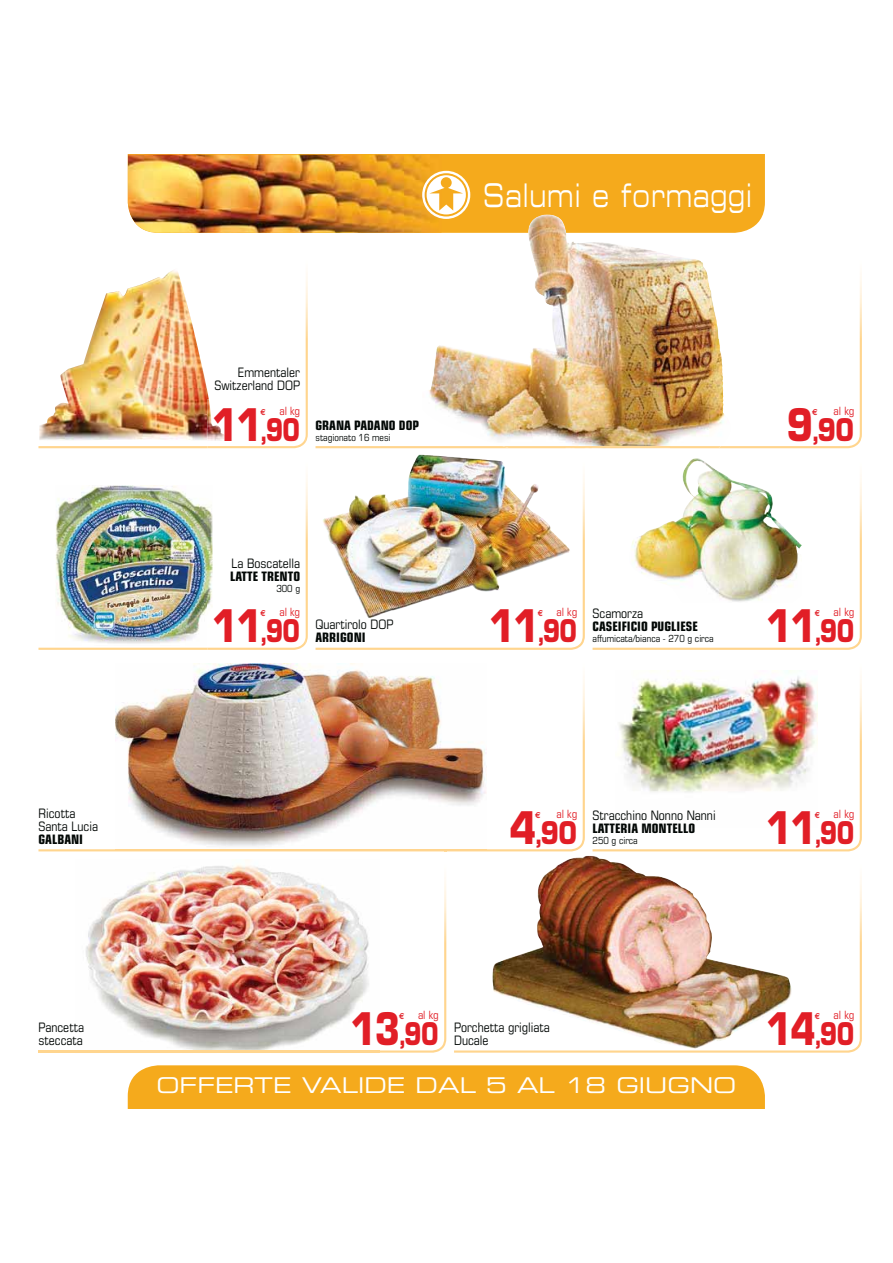
<style>
.page{position:relative;width:893px;height:1263px;background:#fff}
.page>*{position:absolute;margin:0;border:0;box-sizing:border-box;transform-origin:0 0}
.t1{font:700 43.65px "Eurostile";letter-spacing:-.025em;color:#e11e26;scale:.8 1}
.t2{font:700 43.65px "Eurostile";letter-spacing:-.025em;color:#e11e26;scale:.85 1}
.t3{font:32.55px "Eurostile Extended Two";letter-spacing:.04em;color:#fff;scale:.66 1}
.t4{font:700 30.45px "Eurostile";letter-spacing:-.025em;color:#e11e26;scale:.8 1}
.t5{font:700 30.45px "Eurostile";letter-spacing:-.025em;color:#e11e26;scale:.85 1}
.t6{font:21.75px "Eurostile Extended Two";color:#fff}
.t7{font:condensed 13.05px/13px "Eurostile";color:#030806}
.t8{font:700 condensed 13.05px "Eurostile";color:#030806}
.t9{font:condensed 11.4px "Eurostile";letter-spacing:-.005em;color:#e11e26}
.t10{font:condensed 9.75px "Eurostile";color:#030806}
.t11{font:700 8.7px "Euro Sans";color:#e11e26;scale:.8 1}
.t12{font:700 8.7px "Euro Sans";color:#e11e26;scale:.85 1}
.s1{font-size:26.1px}
</style>
<div class="page">
<div style="left:441px;top:154px;width:324px;height:79px;background:#f5aa1c"></div>
<img style="left:128px;top:154px;width:313px;height:79px">
<svg style="left:422px;top:171px;width:48px;height:43px"></svg>
<div style="left:128px;top:1065px;width:637px;height:43px;background:#f5aa1c"></div>
<img style="left:38px;top:270px;width:270px;height:380px">
<img style="left:207px;top:399px;width:99px;height:49px">
<img style="left:315px;top:448px;width:270px;height:202px">
<img style="left:422px;top:214px;width:299px;height:33px">
<img style="left:315px;top:247px;width:547px;height:201px">
<img style="left:502px;top:446px;width:219px;height:2px">
<img style="left:56px;top:485px;width:156px;height:161px">
<img style="left:207px;top:601px;width:99px;height:49px">
<img style="left:38px;top:663px;width:547px;height:188px">
<img style="left:592px;top:448px;width:270px;height:403px">
<img style="left:86px;top:865px;width:283px;height:185px">
<img style="left:379px;top:851px;width:67px;height:202px">
<img style="left:629px;top:458px;width:173px;height:145px">
<img style="left:454px;top:851px;width:408px;height:202px">
<p class="t7" style="left:38px;top:808px;width:61px">Ricotta<br>Santa Lucia</p>
<p class="t8" style="left:38px;top:834px;width:46px">GALBANI</p>
<h2 class="t3" style="left:483px;top:183px;width:409px">Salumi e formaggi</h2>
<p class="t7" style="left:214px;top:367px;width:87px;text-align:right">Emmentaler<br>Switzerland DOP</p>
<p class="t9" style="left:280px;top:406px;width:22px">al kg</p>
<h1 class="t1" style="left:212px;top:408px;width:63px">11</h1>
<p class="t11" style="left:261px;top:406px;width:8px">€</p>
<h3 class="t4" style="left:260px;top:418px;width:51px"><span class="s1">,</span>90</h3>
<p class="t8" style="left:315px;top:420px;width:105px">GRANA PADANO DOP</p>
<p class="t10" style="left:315px;top:434px;width:77px">stagionato 16 mesi</p>
<p class="t9" style="left:833px;top:406px;width:22px">al kg</p>
<h1 class="t2" style="left:786px;top:408px;width:33px">9</h1>
<p class="t12" style="left:812px;top:406px;width:8px">€</p>
<h3 class="t5" style="left:812px;top:418px;width:51px"><span class="s1">,</span>90</h3>
<p class="t7" style="left:231px;top:558px;width:70px">La Boscatella</p>
<p class="t8" style="left:230px;top:571px;width:71px">LATTE TRENTO</p>
<p class="t10" style="left:276px;top:585px;width:25px">300 g</p>
<p class="t9" style="left:280px;top:608px;width:22px">al kg</p>
<h1 class="t1" style="left:212px;top:609px;width:63px">11</h1>
<p class="t11" style="left:261px;top:608px;width:8px">€</p>
<h3 class="t4" style="left:260px;top:619px;width:51px"><span class="s1">,</span>90</h3>
<p class="t7" style="left:315px;top:619px;width:79px">Quartirolo DOP</p>
<p class="t8" style="left:315px;top:633px;width:52px">ARRIGONI</p>
<p class="t9" style="left:557px;top:608px;width:22px">al kg</p>
<h1 class="t1" style="left:489px;top:609px;width:63px">11</h1>
<p class="t11" style="left:538px;top:608px;width:8px">€</p>
<h3 class="t4" style="left:537px;top:619px;width:51px"><span class="s1">,</span>90</h3>
<p class="t7" style="left:592px;top:608px;width:52px">Scamorza</p>
<p class="t8" style="left:592px;top:622px;width:107px">CASEIFICIO PUGLIESE</p>
<p class="t10" style="left:592px;top:635px;width:123px">affumicata/bianca - 270 g circa</p>
<p class="t9" style="left:833px;top:608px;width:22px">al kg</p>
<h1 class="t1" style="left:766px;top:609px;width:63px">11</h1>
<p class="t11" style="left:815px;top:608px;width:8px">€</p>
<h3 class="t4" style="left:814px;top:619px;width:51px"><span class="s1">,</span>90</h3>
<p class="t9" style="left:557px;top:809px;width:22px">al kg</p>
<h1 class="t2" style="left:509px;top:811px;width:33px">4</h1>
<p class="t12" style="left:535px;top:810px;width:8px">€</p>
<h3 class="t5" style="left:535px;top:821px;width:51px"><span class="s1">,</span>90</h3>
<p class="t7" style="left:592px;top:810px;width:125px">Stracchino Nonno Nanni</p>
<p class="t8" style="left:592px;top:823px;width:104px">LATTERIA MONTELLO</p>
<p class="t10" style="left:592px;top:837px;width:47px">250 g circa</p>
<p class="t9" style="left:833px;top:809px;width:22px">al kg</p>
<h1 class="t1" style="left:766px;top:811px;width:63px">11</h1>
<p class="t11" style="left:815px;top:810px;width:8px">€</p>
<h3 class="t4" style="left:814px;top:821px;width:51px"><span class="s1">,</span>90</h3>
<p class="t7" style="left:38px;top:1022px;width:47px">Pancetta steccata</p>
<p class="t9" style="left:418px;top:1011px;width:22px">al kg</p>
<h1 class="t1" style="left:350px;top:1012px;width:63px">13</h1>
<p class="t11" style="left:399px;top:1011px;width:8px">€</p>
<h3 class="t4" style="left:399px;top:1022px;width:51px"><span class="s1">,</span>90</h3>
<p class="t7" style="left:454px;top:1022px;width:97px">Porchetta grigliata<br>Ducale</p>
<p class="t9" style="left:833px;top:1011px;width:22px">al kg</p>
<h1 class="t1" style="left:766px;top:1012px;width:63px">14</h1>
<p class="t11" style="left:815px;top:1011px;width:8px">€</p>
<h3 class="t4" style="left:814px;top:1022px;width:51px"><span class="s1">,</span>90</h3>
<h3 class="t6" style="left:156px;top:1077px;width:581px">OFFERTE VALIDE DAL 5 AL 18 GIUGNO</h3>
</div>
